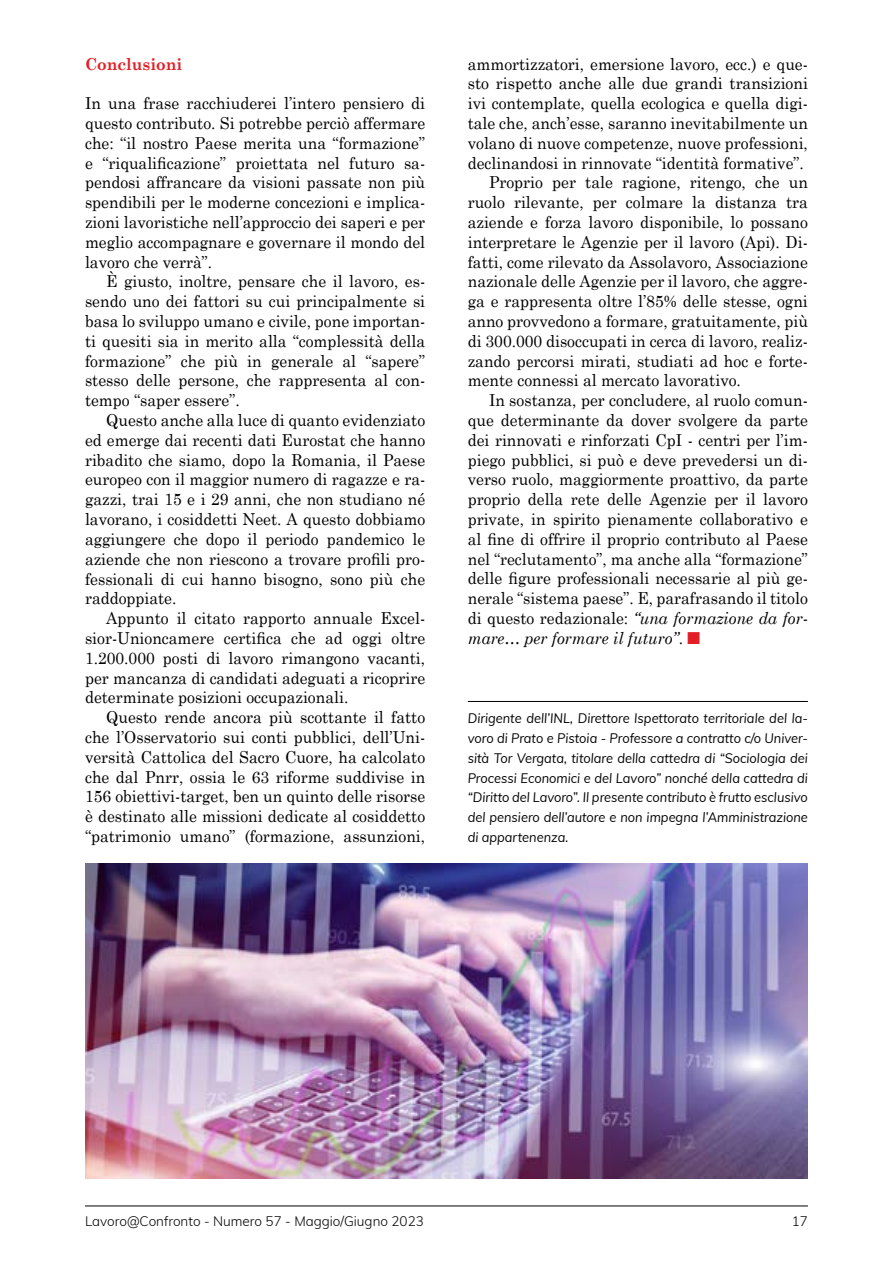
<style>
.page{position:relative;width:893px;height:1263px;background:#fff}
.page>*{position:absolute;margin:0;border:0;box-sizing:border-box;transform-origin:0 0}
.t1{font:16.5px/19.8px "Century Schoolbook";color:#000;text-align:justify;scale:.95 1}
.t2{font:italic 16.5px "Century Schoolbook";color:#000;scale:.95 1}
.t3{font:700 16.5px "Century Schoolbook";color:#e21f26;scale:.95 1}
.t4{font:italic 13.5px/19.8px "Muli";color:#000;text-align:justify;scale:.95 1}
.t5{font:300 13.5px "Muli";color:#000}
.s1{font-style:italic}
.s2{font-style:normal}
.s3{font-family:"Monotype Sorts";font-style:normal;color:#e21f26}
</style>
<div class="page">
<hr style="left:85px;top:1205px;width:723px;height:1px;background:#000">
<hr style="left:468px;top:701px;width:340px;height:1px;background:#000">
<img style="left:85px;top:864px;width:723px;height:314px">
<p class="t3" style="left:85px;top:53px;width:104px">Conclusioni</p>
<p class="t1" style="left:85px;top:93px;width:360px">In una frase racchiuderei l’intero pensiero di questo contributo. Si potrebbe perciò affermare che: “il nostro Paese merita una “formazione” e “riqualificazione” proiettata nel futuro sa&shy;pendosi affrancare da visioni passate non più spendibili per le moderne concezioni e implica&shy;zioni lavoristiche nell’approccio dei saperi e per meglio accompagnare e governare il mondo del lavoro che verrà”.</p>
<p class="t1" style="left:85px;top:271px;width:360px;text-indent:21px">È giusto, inoltre, pensare che il lavoro, es&shy;sendo uno dei fattori su cui principalmente si basa lo sviluppo umano e civile, pone importan&shy;ti quesiti sia in merito alla “complessità della formazione” che più in generale al “sapere” stesso delle persone, che rappresenta al con&shy;tempo “saper essere”.</p>
<p class="t1" style="left:85px;top:410px;width:360px;text-indent:21px">Questo anche alla luce di quanto evidenziato ed emerge dai recenti dati Eurostat che hanno ribadito che siamo, dopo la Romania, il Paese europeo con il maggior numero di ragazze e ra&shy;gazzi, trai 15 e i 29 anni, che non studiano né lavorano, i cosiddetti Neet. A questo dobbiamo aggiungere che dopo il periodo pandemico le aziende che non riescono a trovare profili pro&shy;fessionali di cui hanno bisogno, sono più che raddoppiate.</p>
<p class="t1" style="left:85px;top:608px;width:360px;text-indent:21px">Appunto il citato rapporto annuale Excel&shy;sior-Unioncamere certifica che ad oggi oltre 1.200.000 posti di lavoro rimangono vacanti, per mancanza di candidati adeguati a ricoprire determinate posizioni occupazionali.</p>
<p class="t1" style="left:85px;top:707px;width:360px;text-indent:21px">Questo rende ancora più scottante il fatto che l’Osservatorio sui conti pubblici, dell’Uni&shy;versità Cattolica del Sacro Cuore, ha calcolato che dal Pnrr, ossia le 63 riforme suddivise in 156 obiettivi-target, ben un quinto delle risorse è destinato alle missioni dedicate al cosiddetto “patrimonio umano” (formazione, assunzioni,</p>
<p class="t1" style="left:468px;top:53px;width:360px">ammortizzatori, emersione lavoro, ecc.) e que-</p>
<p class="t1" style="left:468px;top:73px;width:360px">sto rispetto anche alle due grandi transizioni</p>
<p class="t1" style="left:468px;top:93px;width:360px">ivi contemplate, quella ecologica e quella digi-</p>
<p class="t1" style="left:468px;top:113px;width:360px">tale che, anch’esse, saranno inevitabilmente un</p>
<p class="t1" style="left:468px;top:133px;width:360px">volano di nuove competenze, nuove professioni,</p>
<p class="t1" style="left:468px;top:152px;width:355px">declinandosi in rinnovate “identità formative”.</p>
<p class="t1" style="left:489px;top:172px;width:337px">Proprio per tale ragione, ritengo, che un</p>
<p class="t1" style="left:468px;top:192px;width:360px">ruolo rilevante, per colmare la distanza tra</p>
<p class="t1" style="left:468px;top:212px;width:360px">aziende e forza lavoro disponibile, lo possano</p>
<p class="t1" style="left:468px;top:232px;width:360px">interpretare le Agenzie per il lavoro (Api). Di-</p>
<p class="t1" style="left:468px;top:251px;width:360px">fatti, come rilevato da Assolavoro, Associazione</p>
<p class="t1" style="left:468px;top:271px;width:360px">nazionale delle Agenzie per il lavoro, che aggre-</p>
<p class="t1" style="left:468px;top:291px;width:360px">ga e rappresenta oltre l’85% delle stesse, ogni</p>
<p class="t1" style="left:468px;top:311px;width:360px">anno provvedono a formare, gratuitamente, più</p>
<p class="t1" style="left:468px;top:331px;width:360px">di 300.000 disoccupati in cerca di lavoro, realiz-</p>
<p class="t1" style="left:468px;top:350px;width:360px">zando percorsi mirati, studiati ad hoc e forte-</p>
<p class="t1" style="left:468px;top:370px;width:289px">mente connessi al mercato lavorativo.</p>
<p class="t1" style="left:489px;top:390px;width:337px">In sostanza, per concludere, al ruolo comun-</p>
<p class="t1" style="left:468px;top:410px;width:360px">que determinante da dover svolgere da parte</p>
<p class="t1" style="left:468px;top:430px;width:360px">dei rinnovati e rinforzati CpI - centri per l’im-</p>
<p class="t1" style="left:468px;top:449px;width:360px">piego pubblici, si può e deve prevedersi un di-</p>
<p class="t1" style="left:468px;top:469px;width:360px">verso ruolo, maggiormente proattivo, da parte</p>
<p class="t1" style="left:468px;top:489px;width:360px">proprio della rete delle Agenzie per il lavoro</p>
<p class="t1" style="left:468px;top:509px;width:360px">private, in spirito pienamente collaborativo e</p>
<p class="t1" style="left:468px;top:529px;width:360px">al fine di offrire il proprio contributo al Paese</p>
<p class="t1" style="left:468px;top:548px;width:360px">nel “reclutamento”, ma anche alla “formazione”</p>
<p class="t1" style="left:468px;top:568px;width:360px">delle figure professionali necessarie al più ge-</p>
<p class="t1" style="left:468px;top:588px;width:360px">nerale “sistema paese”. E, parafrasando il titolo</p>
<p class="t1" style="left:468px;top:608px;width:360px">di questo redazionale: <span class="s1">“una formazione da for-</span></p>
<p class="t2" style="left:468px;top:628px;width:246px">mare… per formare il futuro”<span class="s2">.</span> <span class="s3">n</span></p>
<p class="t4" style="left:468px;top:708px;width:360px">Dirigente dell’INL, Direttore Ispettorato territoriale del la&shy;voro di Prato e Pistoia - Professore a contratto c/o Univer&shy;sità Tor Vergata, titolare della cattedra di “Sociologia dei Processi Economici e del Lavoro” nonché della cattedra di “Diritto del Lavoro”. Il presente contributo è frutto esclusivo del pensiero dell’autore e non impegna l’Amministrazione di appartenenza.</p>
<p class="t5" style="left:85px;top:1212px;width:340px">Lavoro@Confronto - Numero 57 - Maggio/Giugno 2023</p>
<p class="t5" style="left:792px;top:1212px;width:18px">17</p>
</div>
